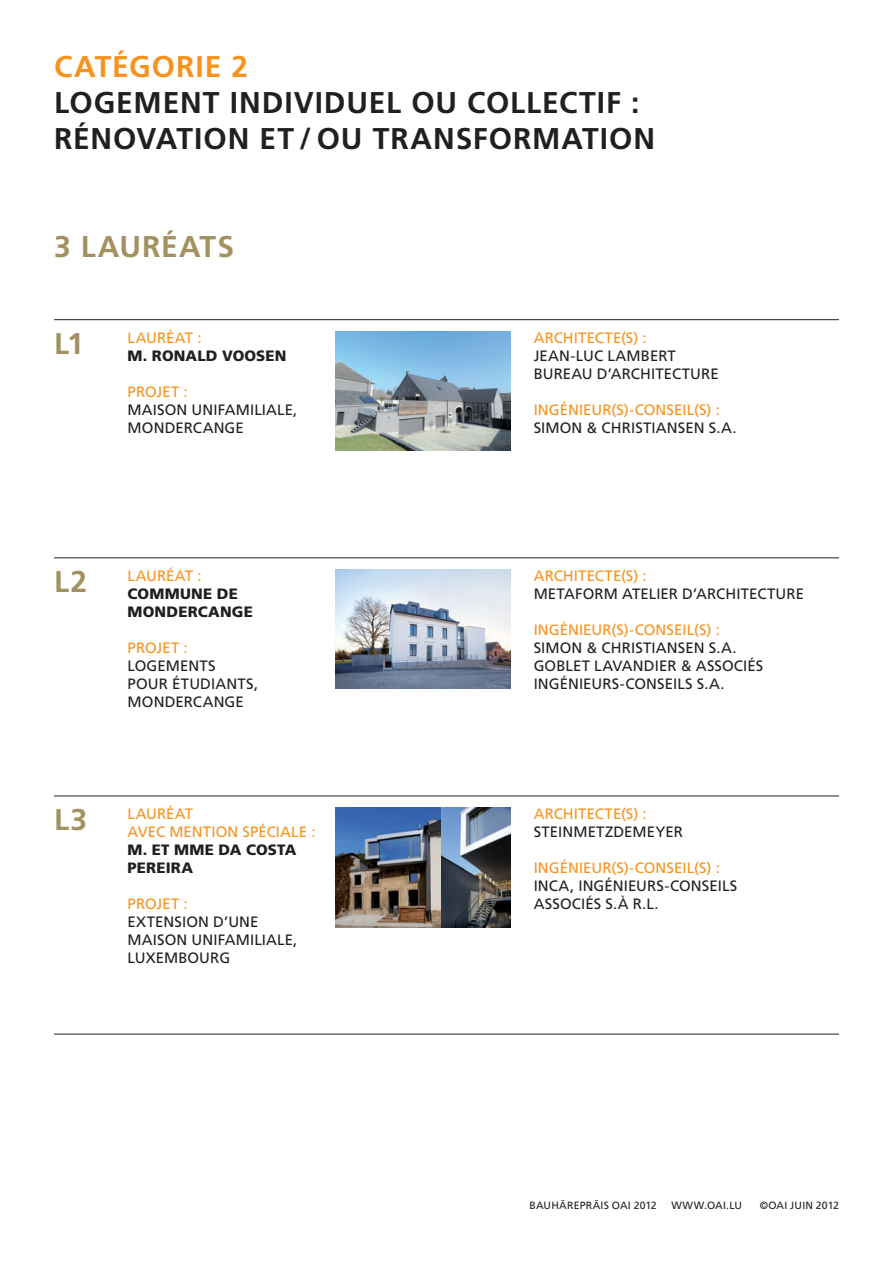
<style>
.page{position:relative;width:893px;height:1263px;background:#fff}
.page>*{position:absolute;margin:0;border:0;box-sizing:border-box;transform-origin:0 0}
.t1{font:700 30px/36px "Frutiger LT Std";letter-spacing:.03em;color:#231f20}
.t2{font:700 30px "Frutiger LT Std";letter-spacing:.035em;color:#a29161}
.t3{font:700 30px "Frutiger LT Std";letter-spacing:.03em;color:#f7931d}
.t4{font:15px/18px "Frutiger LT Std";letter-spacing:.01em;color:#231f20}
.t5{font:15px/18px "Frutiger LT Std";letter-spacing:.005em;color:#f7931d}
.t6{font:900 15px/18px "Frutiger LT Std";letter-spacing:.01em;color:#231f20}
.t7{font:10.5px "Frutiger LT Std";letter-spacing:.02em;color:#231f20}
</style>
<div class="page">
<hr style="left:54px;top:319px;width:785px;height:1px;background:#231f20">
<hr style="left:54px;top:558px;width:785px;height:1px;background:#231f20">
<hr style="left:54px;top:796px;width:785px;height:1px;background:#231f20">
<hr style="left:54px;top:1034px;width:785px;height:1px;background:#231f20">
<img style="left:336px;top:332px;width:174px;height:119px">
<img style="left:336px;top:570px;width:174px;height:119px">
<img style="left:336px;top:808px;width:174px;height:119px">
<h1 class="t3" style="left:54px;top:48px;width:196px">CATÉGORIE 2</h1>
<h1 class="t1" style="left:54px;top:84px;width:602px">LOGEMENT INDIVIDUEL OU COLLECTIF :<br>RÉNOVATION ET / OU TRANSFORMATION</h1>
<h1 class="t2" style="left:54px;top:228px;width:181px">3 LAURÉATS</h1>
<h1 class="t2" style="left:54px;top:326px;width:31px">L1</h1>
<p class="t5" style="left:128px;top:329px;width:76px">LAURÉAT :</p>
<p class="t6" style="left:128px;top:347px;width:160px">M. RONALD VOOSEN</p>
<p class="t5" style="left:128px;top:383px;width:62px">PROJET :</p>
<p class="t4" style="left:128px;top:401px;width:171px">MAISON UNIFAMILIALE,<br>MONDERCANGE</p>
<p class="t5" style="left:534px;top:329px;width:115px">ARCHITECTE(S) :</p>
<p class="t4" style="left:534px;top:347px;width:187px">JEAN-LUC LAMBERT<br>BUREAU D’ARCHITECTURE</p>
<p class="t5" style="left:534px;top:401px;width:188px">INGÉNIEUR(S)-CONSEIL(S) :</p>
<p class="t4" style="left:534px;top:419px;width:204px">SIMON &amp; CHRISTIANSEN S.A.</p>
<h1 class="t2" style="left:54px;top:564px;width:35px">L2</h1>
<p class="t5" style="left:128px;top:567px;width:76px">LAURÉAT :</p>
<p class="t6" style="left:128px;top:585px;width:127px">COMMUNE DE<br>MONDERCANGE</p>
<p class="t5" style="left:128px;top:639px;width:62px">PROJET :</p>
<p class="t4" style="left:128px;top:657px;width:132px">LOGEMENTS<br>POUR ÉTUDIANTS,<br>MONDERCANGE</p>
<p class="t5" style="left:534px;top:567px;width:115px">ARCHITECTE(S) :</p>
<p class="t4" style="left:534px;top:585px;width:272px">METAFORM ATELIER D’ARCHITECTURE</p>
<p class="t5" style="left:534px;top:621px;width:188px">INGÉNIEUR(S)-CONSEIL(S) :</p>
<p class="t4" style="left:534px;top:639px;width:231px">SIMON &amp; CHRISTIANSEN S.A.<br>GOBLET LAVANDIER &amp; ASSOCIÉS<br>INGÉNIEURS-CONSEILS S.A.</p>
<h1 class="t2" style="left:54px;top:802px;width:35px">L3</h1>
<p class="t5" style="left:128px;top:805px;width:189px">LAURÉAT<br>AVEC MENTION SPÉCIALE :</p>
<p class="t6" style="left:128px;top:841px;width:170px">M. ET MME DA COSTA<br>PEREIRA</p>
<p class="t5" style="left:128px;top:895px;width:62px">PROJET :</p>
<p class="t4" style="left:128px;top:913px;width:171px">EXTENSION D’UNE<br>MAISON UNIFAMILIALE,<br>LUXEMBOURG</p>
<p class="t5" style="left:534px;top:805px;width:115px">ARCHITECTE(S) :</p>
<p class="t4" style="left:534px;top:823px;width:151px">STEINMETZDEMEYER</p>
<p class="t5" style="left:534px;top:859px;width:188px">INGÉNIEUR(S)-CONSEIL(S) :</p>
<p class="t4" style="left:534px;top:877px;width:205px">INCA, INGÉNIEURS-CONSEILS<br>ASSOCIÉS S.À R.L.</p>
<p class="t7" style="left:530px;top:1199px;width:129px">BAUHÄREPRÄIS OAI 2012</p>
<p class="t7" style="left:671px;top:1199px;width:72px">WWW.OAI.LU</p>
<p class="t7" style="left:760px;top:1199px;width:81px">©OAI JUIN 2012</p>
</div>
